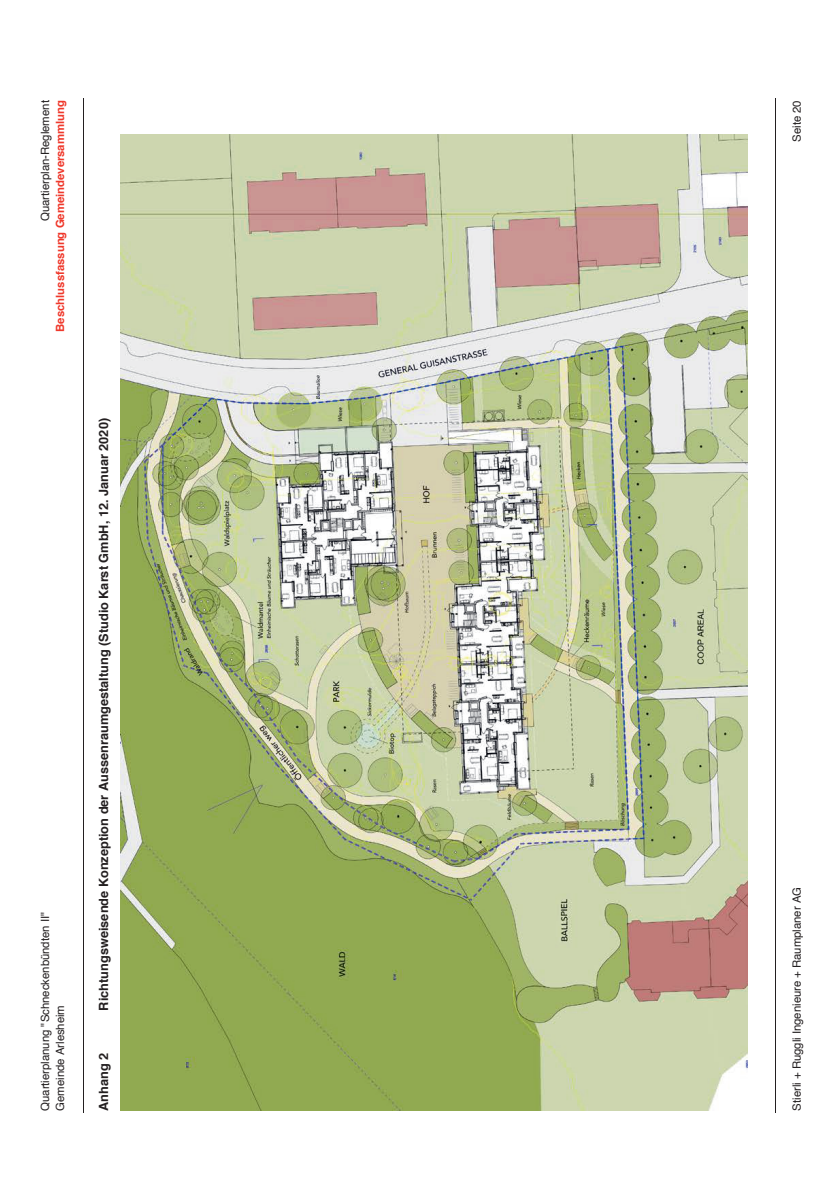
<style>
.page{position:relative;width:840px;height:1191px;background:#fff}
.page>*{position:absolute;margin:0;border:0;box-sizing:border-box;transform-origin:0 0}
.t1{font:700 12.8px "Helvetica";color:#231f20}
.t2{font:11.4px "Helvetica";letter-spacing:-.005em;color:#231f20}
.t3{font:700 11.4px "Helvetica";letter-spacing:-.005em;color:#ef382b}
</style>
<div class="page">
<hr style="left:83px;top:98px;width:1px;height:1014px;background:#231f20">
<hr style="left:775px;top:98px;width:1px;height:1014px;background:#231f20">
<img style="left:121px;top:135px;width:626px;height:975px">
<p class="t2" style="left:36px;top:221px;width:122px;rotate:-90deg">Quartierplan-Reglement</p>
<p class="t3" style="left:51px;top:332px;width:233px;rotate:-90deg">Beschlussfassung Gemeindeversammlung</p>
<p class="t2" style="left:36px;top:1110px;width:200px;rotate:-90deg">Quartierplanung "Schneckenbündten II"</p>
<p class="t2" style="left:51px;top:1110px;width:107px;rotate:-90deg">Gemeinde Arlesheim</p>
<p class="t1" style="left:93px;top:1010px;width:594px;rotate:-90deg">Richtungsweisende Konzeption der Aussenraumgestaltung (Studio Karst GmbH, 12. Januar 2020)</p>
<p class="t1" style="left:93px;top:1110px;width:59px;rotate:-90deg">Anhang 2</p>
<p class="t2" style="left:787px;top:142px;width:43px;rotate:-90deg">Seite 20</p>
<p class="t2" style="left:787px;top:1110px;width:225px;rotate:-90deg">Stierli + Ruggli Ingenieure + Raumplaner AG</p>
</div>
